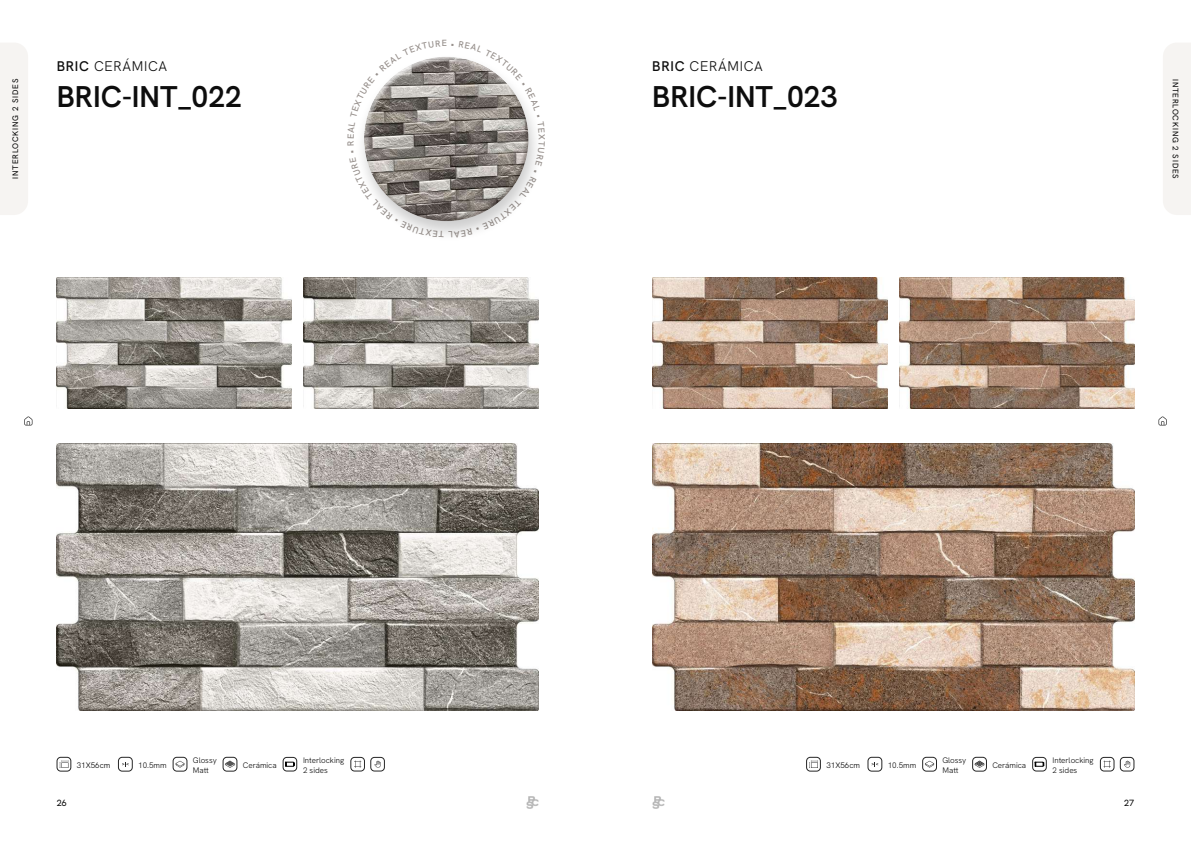
<style>
.page{position:relative;width:1191px;height:842px;background:#fff}
.page>*{position:absolute;margin:0;border:0;box-sizing:border-box;transform-origin:0 0}
.t1{font:600 30px "Hanken Grotesk";color:#0d0d0d}
.t2{font:300 14px "Hanken Grotesk";letter-spacing:.05em;color:#0d0d0d}
.t3{font:9px "Hanken Grotesk";color:#000}
.t4{font:300 8px/9.6px "Hanken Grotesk";color:#0d0d0d}
.t5{font:8px "Hanken Grotesk";letter-spacing:.1em;color:#000}
.t6{font:300 8px "Hanken Grotesk";color:#000}
.s1{font-weight:500}
</style>
<div class="page">
<div style="left:118px;top:757px;width:15px;height:14px;border:1px solid #262626;border-radius:4px"></div>
<svg style="left:122px;top:762px;width:7px;height:4px"></svg>
<div style="left:173px;top:757px;width:14px;height:14px;border:1px solid #262626;border-radius:4px"></div>
<svg style="left:175px;top:761px;width:10px;height:7px"></svg>
<div style="left:57px;top:757px;width:14px;height:14px;border:1px solid #262626;border-radius:4px"></div>
<svg style="left:59px;top:760px;width:9px;height:8px"></svg>
<div style="left:350px;top:757px;width:15px;height:14px;border:1px solid #262626;border-radius:4px"></div>
<svg style="left:354px;top:760px;width:7px;height:8px"></svg>
<div style="left:283px;top:757px;width:14px;height:14px;border:1px solid #262626;border-radius:4px"></div>
<div style="left:370px;top:757px;width:15px;height:14px;border:1px solid #262626;border-radius:4px"></div>
<svg style="left:374px;top:761px;width:7px;height:7px"></svg>
<div style="left:0;top:43px;width:28px;height:172px;background:#f6f4f2"></div>
<div style="left:1163px;top:43px;width:28px;height:172px;background:#f6f4f2"></div>
<svg style="left:527px;top:797px;width:12px;height:12px"></svg>
<svg style="left:652px;top:797px;width:12px;height:12px"></svg>
<svg style="left:24px;top:416px;width:8px;height:9px"></svg>
<svg style="left:1158px;top:416px;width:8px;height:9px"></svg>
<div style="left:223px;top:757px;width:14px;height:14px;border:1px solid #262626;border-radius:4px"></div>
<svg style="left:225px;top:760px;width:10px;height:8px"></svg>
<div style="left:867px;top:757px;width:15px;height:14px;border:1px solid #262626;border-radius:4px"></div>
<svg style="left:871px;top:762px;width:7px;height:4px"></svg>
<div style="left:922px;top:757px;width:14px;height:14px;border:1px solid #262626;border-radius:4px"></div>
<svg style="left:925px;top:761px;width:9px;height:7px"></svg>
<div style="left:806px;top:757px;width:14px;height:14px;border:1px solid #262626;border-radius:4px"></div>
<svg style="left:809px;top:760px;width:9px;height:8px"></svg>
<div style="left:972px;top:757px;width:14px;height:14px;border:1px solid #262626;border-radius:4px"></div>
<svg style="left:974px;top:760px;width:10px;height:8px"></svg>
<svg style="left:285px;top:762px;width:9px;height:4px"></svg>
<div style="left:1100px;top:757px;width:14px;height:14px;border:1px solid #262626;border-radius:4px"></div>
<svg style="left:1103px;top:760px;width:7px;height:8px"></svg>
<div style="left:1032px;top:757px;width:14px;height:14px;border:1px solid #262626;border-radius:4px"></div>
<div style="left:1120px;top:757px;width:14px;height:14px;border:1px solid #262626;border-radius:4px"></div>
<svg style="left:1124px;top:761px;width:6px;height:7px"></svg>
<svg style="left:1034px;top:762px;width:10px;height:4px"></svg>
<img style="left:57px;top:443px;width:482px;height:268px">
<img style="left:304px;top:278px;width:235px;height:130px">
<img style="left:57px;top:278px;width:235px;height:130px">
<img style="left:652px;top:443px;width:482px;height:268px">
<img style="left:899px;top:278px;width:235px;height:130px">
<img style="left:652px;top:278px;width:235px;height:130px">
<svg style="left:362px;top:57px;width:174px;height:178px"></svg>
<h2 class="t2" style="left:57px;top:57px;width:112px"><span class="s1">BRIC</span> CERÁMICA</h2>
<h2 class="t2" style="left:652px;top:57px;width:112px"><span class="s1">BRIC</span> CERÁMICA</h2>
<p class="t5" style="left:10px;top:179px;width:101px;rotate:-90deg">INTERLOCKING 2 SIDES</p>
<p class="t5" style="left:1180px;top:79px;width:101px;rotate:90deg">INTERLOCKING 2 SIDES</p>
<h1 class="t1" style="left:57px;top:77px;width:187px">BRIC-INT_022</h1>
<h1 class="t1" style="left:652px;top:77px;width:187px">BRIC-INT_023</h1>
<p class="t6" style="left:77px;top:760px;width:35px">31X56cm</p>
<p class="t4" style="left:193px;top:756px;width:25px">Glossy<br>Matt</p>
<p class="t4" style="left:138px;top:760px;width:30px">10.5mm</p>
<p class="t4" style="left:243px;top:760px;width:35px">Cerámica</p>
<p class="t4" style="left:303px;top:756px;width:42px">Interlocking<br>2 sides</p>
<p class="t4" style="left:942px;top:756px;width:25px">Glossy<br>Matt</p>
<p class="t6" style="left:826px;top:760px;width:35px">31X56cm</p>
<p class="t4" style="left:1052px;top:756px;width:42px">Interlocking<br>2 sides</p>
<p class="t4" style="left:887px;top:760px;width:30px">10.5mm</p>
<p class="t4" style="left:992px;top:760px;width:35px">Cerámica</p>
<p class="t3" style="left:57px;top:797px;width:12px">26</p>
<p class="t3" style="left:1124px;top:797px;width:12px">27</p>
</div>
